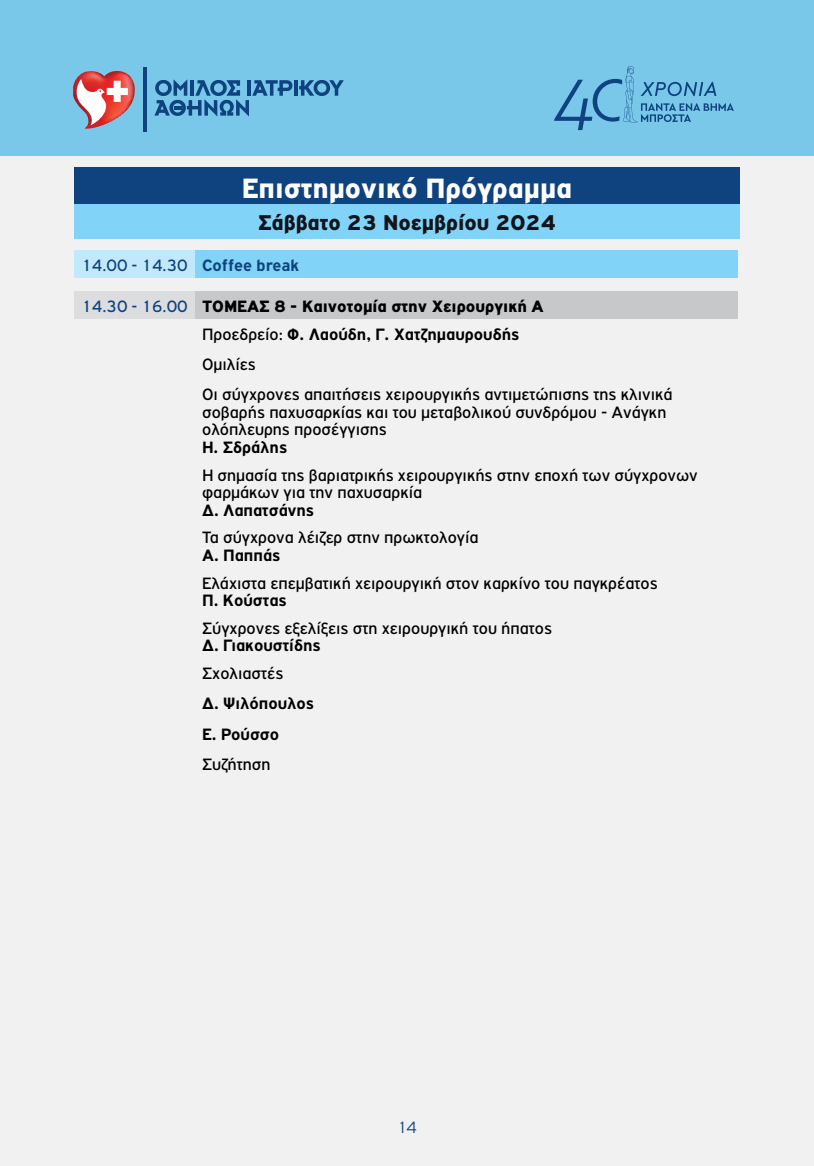
<style>
.page{position:relative;width:814px;height:1166px;background:#f1f1f2}
.page>*{position:absolute;margin:0;border:0;box-sizing:border-box;transform-origin:0 0}
.t1{font:900 29.75px "PF Highway Gothic";color:#fff}
.t2{font:900 22.75px "PF Highway Gothic";color:#12141a}
.t3{font:17.5px/17.5px "PF Highway Gothic";color:#000}
.t4{font:900 17.5px/27.7px "PF Highway Gothic";color:#000}
.t5{font:700 17.5px/30.4px "PF Highway Gothic";color:#000}
.t6{font:17.5px "PF Highway Gothic";color:#0f4380;scale:.95 1}
.t7{font:300 17.5px "PF Highway Gothic";color:#0f4380}
.s1{font-weight:700}
.s2{font-weight:400;color:#0f4380}
.s3{font-weight:400}
</style>
<div class="page">
<div style="left:0;top:0;width:814px;height:156px;background:#79c8ea"></div>
<hr style="left:144px;top:67px;width:3px;height:65px;background:#0f4380">
<svg style="left:73px;top:71px;width:62px;height:58px"></svg>
<hr style="left:294px;top:80px;width:3px;height:16px;background:#0f4380">
<svg style="left:299px;top:80px;width:45px;height:16px"></svg>
<svg style="left:154px;top:79px;width:138px;height:37px"></svg>
<svg style="left:554px;top:66px;width:180px;height:64px"></svg>
<hr style="left:813px;top:0;width:1px;height:156px;background:#81d4f7">
<div style="left:74px;top:168px;width:665px;height:36px;background:#0f437f"></div>
<div style="left:74px;top:204px;width:665px;height:34px;background:#81d4f7"></div>
<div style="left:74px;top:250px;width:121px;height:27px;background:#c1e8fb"></div>
<div style="left:195px;top:250px;width:542px;height:27px;background:#81d4f7"></div>
<div style="left:74px;top:291px;width:121px;height:28px;background:#dcddde"></div>
<div style="left:195px;top:291px;width:542px;height:28px;background:#c7c8ca"></div>
<h1 class="t1" style="left:242px;top:171px;width:332px">Επιστημονικό Πρόγραμμα</h1>
<h2 class="t2" style="left:258px;top:210px;width:299px">Σάββατο 23 Νοεμβρίου 2024</h2>
<p class="t6" style="left:81px;top:255px;width:231px">14.00 - 14.30 <span class="s1">Coffee break</span></p>
<p class="t4" style="left:202px;top:292px;width:343px;text-indent:-121px"><span class="s2">14.30 - 16.00</span> ΤΟΜΕΑΣ 8 - Καινοτομία στην Χειρουργική Α<br><span class="s3">Προεδρείο:</span> <span class="s1">Φ. Λαούδη, Γ. Χατζημαυρουδής</span></p>
<p class="t3" style="left:202px;top:349px;width:472px;line-height:30.4px">Ομιλίες<br>Οι σύγχρονες απαιτήσεις χειρουργικής αντιμετώπισης της κλινικά</p>
<p class="t3" style="left:202px;top:403px;width:465px">σοβαρής παχυσαρκίας και του μεταβολικού συνδρόμου - Ανάγκη ολόπλευρης προσέγγισης</p>
<p class="t5" style="left:202px;top:432px;width:87px">Η. Σδράλης</p>
<p class="t3" style="left:202px;top:466px;width:497px">Η σημασία της βαριατρικής χειρουργικής στην εποχή των σύγχρονων φαρμάκων για την παχυσαρκία</p>
<p class="t5" style="left:202px;top:495px;width:113px">Δ. Λαπατσάνης</p>
<p class="t3" style="left:202px;top:529px;width:278px">Τα σύγχρονα λέιζερ στην πρωκτολογία</p>
<p class="t5" style="left:202px;top:540px;width:80px">Α. Παππάς</p>
<p class="t3" style="left:202px;top:574px;width:457px">Ελάχιστα επεμβατική χειρουργική στον καρκίνο του παγκρέατος</p>
<p class="t5" style="left:202px;top:585px;width:86px">Π. Κούστας</p>
<p class="t3" style="left:202px;top:619px;width:351px">Σύγχρονες εξελίξεις στη χειρουργική του ήπατος</p>
<p class="t5" style="left:202px;top:630px;width:120px">Δ. Γιακουστίδης</p>
<p class="t3" style="left:202px;top:664px;width:83px">Σχολιαστές</p>
<p class="t5" style="left:202px;top:688px;width:113px">Δ. Ψιλόπουλος<br>Ε. Ρούσσο</p>
<p class="t3" style="left:202px;top:755px;width:70px">Συζήτηση</p>
<p class="t7" style="left:397px;top:1117px;width:21px">14</p>
</div>
